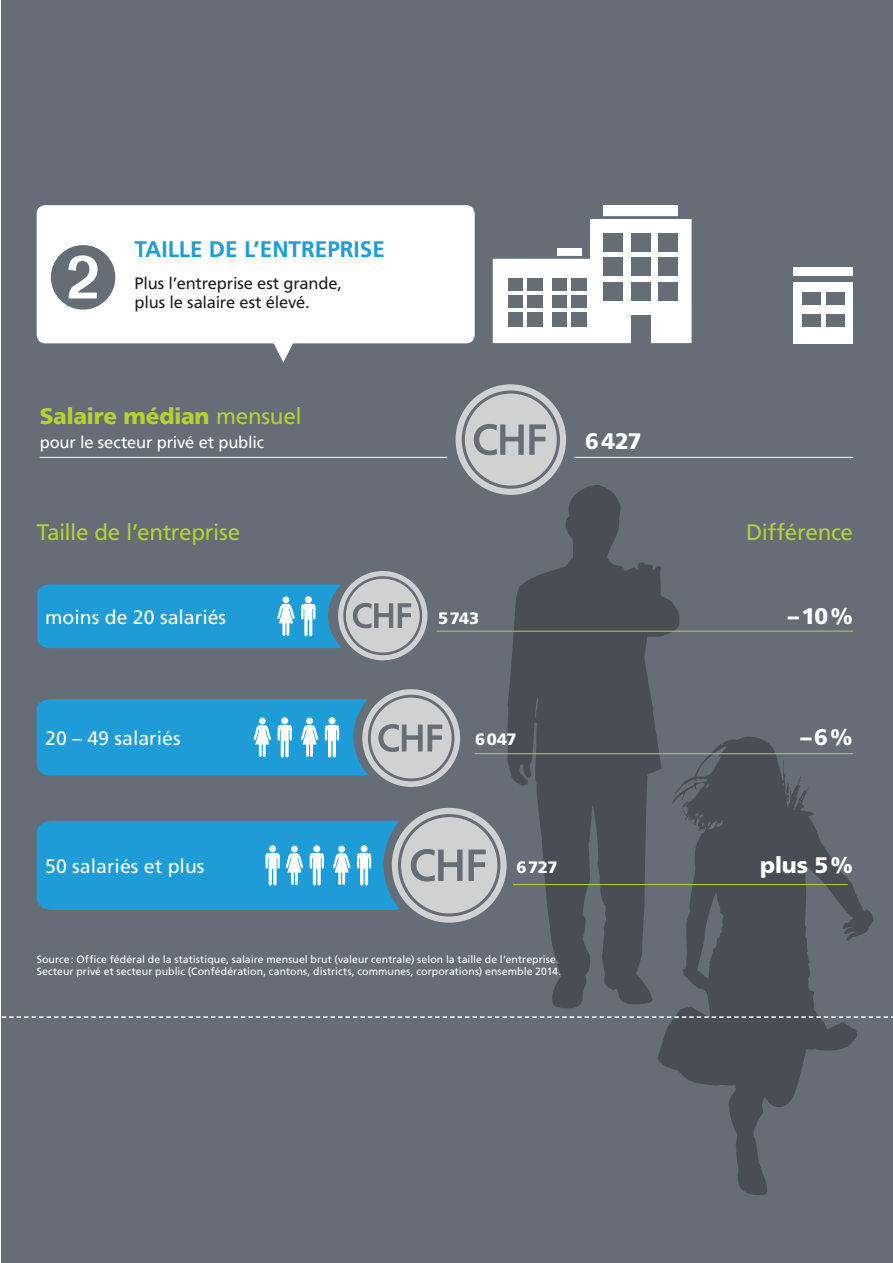
<style>
.page{position:relative;width:893px;height:1263px;background:#fff}
.page>*{position:absolute;margin:0;border:0;box-sizing:border-box;transform-origin:0 0}
.t1{font:22.5px "Frutiger LT Std";letter-spacing:-.02em;color:#b3d234}
.t2{font:700 22.5px "Frutiger LT Std";color:#1d9cd8}
.t3{font:900 22.5px "Frutiger LT Std";letter-spacing:-.015em;color:#b3d234}
.t4{font:900 22.5px "Frutiger LT Std";letter-spacing:-.015em;color:#fff}
.t5{font:19.5px "Frutiger LT Std";color:#fff}
.t6{font:16.5px "Frutiger LT Std";letter-spacing:-.01em;color:#231f20}
.t7{font:16.5px "Frutiger LT Std";letter-spacing:-.01em;color:#fff}
.t8{font:900 16.5px "Frutiger LT Std";color:#fff}
.t9{font:10.5px/12.6px "Frutiger LT Std";letter-spacing:.005em;color:#fff}
.s1{font-weight:400}
</style>
<div class="page">
<div style="left:1px;top:0;width:892px;height:1263px;background:#656d77"></div>
<svg style="left:507px;top:485px;width:172px;height:523px;fill:#4a4e54"></svg>
<svg style="left:657px;top:737px;width:216px;height:458px"></svg>
<svg style="left:1px;top:1016px;width:892px;height:2px"></svg>
<div style="left:346px;top:579px;width:74px;height:73px;background:#d1d1d2;border-radius:50%"></div>
<div style="left:338px;top:571px;width:89px;height:89px;border:5px solid #d1d1d2;border-radius:50%"></div>
<div style="left:348px;top:581px;width:69px;height:69px;border:5px solid #d1d1d2;border-radius:50%"></div>
<svg style="left:353px;top:603px;width:58px;height:25px"></svg>
<svg style="left:37px;top:584px;width:304px;height:64px;background:#289ed6"></svg>
<div style="left:282px;top:596px;width:7px;height:7px;background:#fff;border-radius:50%"></div>
<hr style="left:436px;top:631px;width:417px;height:1px;background:#b3d234">
<div style="left:37px;top:205px;width:438px;height:138px;background:#fff;border-radius:9px"></div>
<svg style="left:271px;top:343px;width:25px;height:19px"></svg>
<div style="left:371px;top:698px;width:81px;height:80px;background:#d1d1d2;border-radius:50%"></div>
<div style="left:362px;top:689px;width:98px;height:98px;border:6px solid #d1d1d2;border-radius:50%"></div>
<div style="left:374px;top:700px;width:75px;height:76px;border:6px solid #d1d1d2;border-radius:50%"></div>
<svg style="left:379px;top:724px;width:63px;height:28px"></svg>
<hr style="left:475px;top:753px;width:378px;height:1px;background:#b3d234">
<div style="left:401px;top:817px;width:96px;height:96px;background:#d1d1d2;border-radius:50%"></div>
<div style="left:392px;top:808px;width:115px;height:115px;border:6px solid #d1d1d2;border-radius:50%"></div>
<div style="left:404px;top:820px;width:90px;height:90px;border:6px solid #d1d1d2;border-radius:50%"></div>
<svg style="left:411px;top:849px;width:75px;height:32px"></svg>
<hr style="left:513px;top:884px;width:335px;height:1px;background:#b3d234">
<svg style="left:37px;top:699px;width:331px;height:77px;background:#2ca0d7"></svg>
<div style="left:306px;top:717px;width:7px;height:7px;background:#fff;border-radius:50%"></div>
<svg style="left:37px;top:821px;width:363px;height:89px;background:#2ca0d7"></svg>
<div style="left:269px;top:845px;width:7px;height:7px;background:#fff;border-radius:50%"></div>
<div style="left:603px;top:205px;width:75px;height:17px;background:#fff"></div>
<svg style="left:493px;top:216px;width:199px;height:127px"></svg>
<div style="left:631px;top:258px;width:19px;height:18px;background:#656d77"></div>
<div style="left:603px;top:258px;width:19px;height:18px;background:#656d77"></div>
<div style="left:631px;top:282px;width:19px;height:19px;background:#656d77"></div>
<div style="left:603px;top:282px;width:19px;height:19px;background:#656d77"></div>
<div style="left:659px;top:258px;width:19px;height:18px;background:#656d77"></div>
<div style="left:659px;top:282px;width:19px;height:19px;background:#656d77"></div>
<div style="left:631px;top:233px;width:19px;height:18px;background:#656d77"></div>
<div style="left:603px;top:233px;width:19px;height:18px;background:#656d77"></div>
<div style="left:659px;top:233px;width:19px;height:18px;background:#656d77"></div>
<div style="left:631px;top:315px;width:19px;height:28px;background:#656d77"></div>
<div style="left:508px;top:278px;width:35px;height:48px;background:#656d77"></div>
<div style="left:552px;top:278px;width:34px;height:48px;background:#656d77"></div>
<hr style="left:507px;top:291px;width:36px;height:3px;background:#fff">
<hr style="left:507px;top:308px;width:36px;height:4px;background:#fff">
<hr style="left:523px;top:277px;width:4px;height:50px;background:#fff">
<hr style="left:551px;top:291px;width:36px;height:3px;background:#fff">
<hr style="left:551px;top:308px;width:36px;height:4px;background:#fff">
<hr style="left:567px;top:277px;width:4px;height:50px;background:#fff">
<div style="left:794px;top:282px;width:59px;height:61px;background:#fff"></div>
<div style="left:794px;top:268px;width:59px;height:8px;background:#fff"></div>
<div style="left:802px;top:292px;width:43px;height:13px;background:#656d77"></div>
<div style="left:802px;top:314px;width:43px;height:13px;background:#656d77"></div>
<hr style="left:821px;top:289px;width:4px;height:43px;background:#fff">
<hr style="left:40px;top:457px;width:813px;height:1px;background:#fff">
<svg style="left:445px;top:374px;width:132px;height:131px"></svg>
<div style="left:465px;top:394px;width:92px;height:92px;background:#d1d1d2;border-radius:50%"></div>
<div style="left:456px;top:384px;width:110px;height:111px;border:6px solid #d1d1d2;border-radius:50%"></div>
<div style="left:468px;top:397px;width:86px;height:85px;border:6px solid #d1d1d2;border-radius:50%"></div>
<svg style="left:474px;top:424px;width:72px;height:31px"></svg>
<h1 class="t2" style="left:134px;top:236px;width:252px">TAILLE DE L’ENTREPRISE</h1>
<h3 class="t6" style="left:134px;top:273px;width:209px">Plus l’entreprise est grande,</h3>
<h3 class="t6" style="left:134px;top:293px;width:177px">plus le salaire est élevé.</h3>
<h1 class="t3" style="left:40px;top:403px;width:264px">Salaire médian <span class="s1">mensuel</span></h1>
<h3 class="t7" style="left:40px;top:433px;width:226px">pour le secteur privé et public</h3>
<h1 class="t4" style="left:585px;top:427px;width:58px">6427</h1>
<h1 class="t1" style="left:37px;top:519px;width:205px">Taille de l’entreprise</h1>
<h1 class="t1" style="left:746px;top:519px;width:109px">Différence</h1>
<h2 class="t5" style="left:45px;top:605px;width:182px">moins de 20 salariés</h2>
<h3 class="t8" style="left:438px;top:608px;width:43px">5743</h3>
<h1 class="t4" style="left:788px;top:602px;width:67px">–10%</h1>
<h2 class="t5" style="left:45px;top:726px;width:137px">20 – 49 salariés</h2>
<h3 class="t8" style="left:475px;top:729px;width:43px">6047</h3>
<h1 class="t4" style="left:800px;top:723px;width:54px">–6%</h1>
<h2 class="t5" style="left:45px;top:854px;width:161px">50 salariés et plus</h2>
<h3 class="t8" style="left:516px;top:857px;width:43px">6727</h3>
<h1 class="t4" style="left:760px;top:851px;width:94px">plus 5%</h1>
<p class="t9" style="left:37px;top:953px;width:526px">Source: Office fédéral de la statistique, salaire mensuel brut (valeur centrale) selon la taille de l‘entreprise.<br>Secteur privé et secteur public (Confédération, cantons, districts, communes, corporations) ensemble 2014.</p>
</div>
